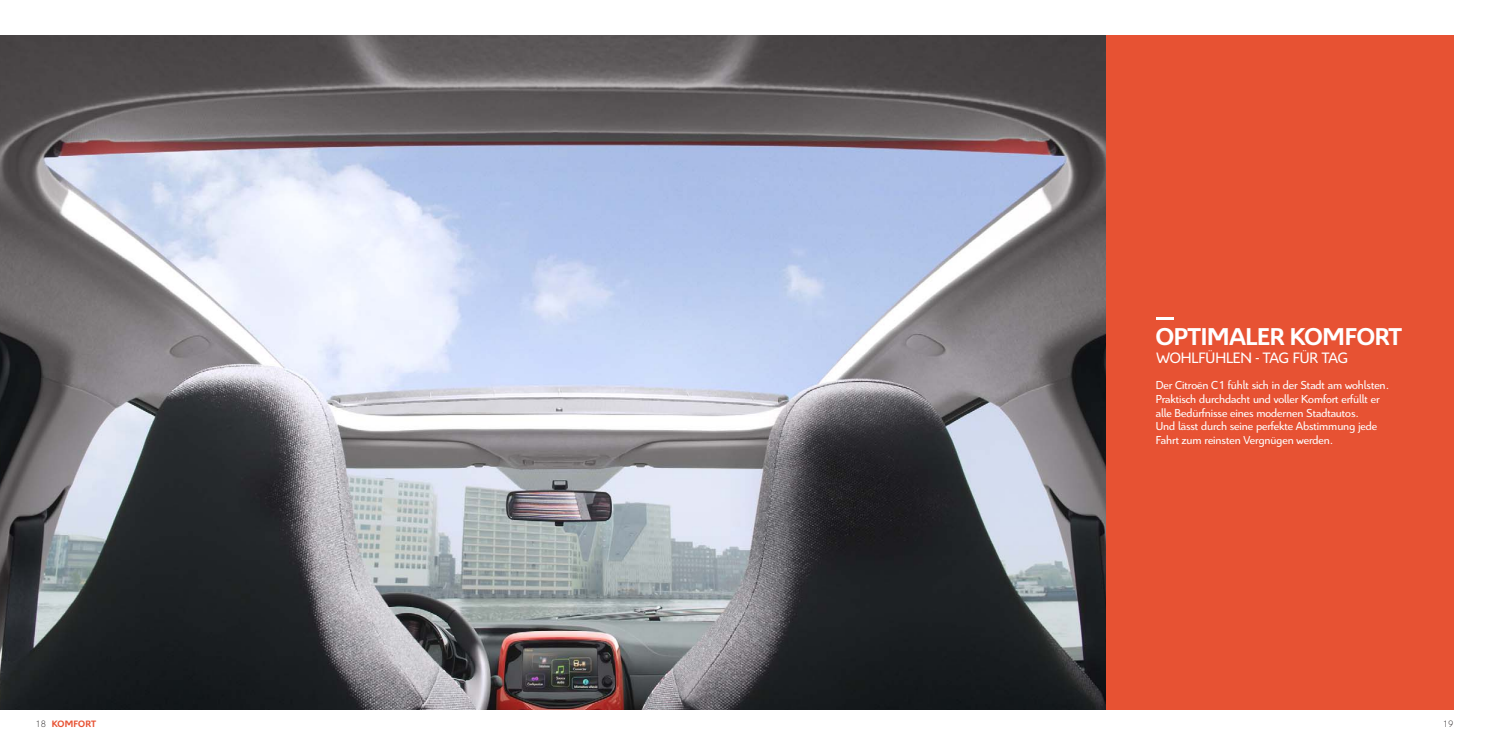
<style>
.page{position:relative;width:1489px;height:745px;background:#fff}
.page>*{position:absolute;margin:0;border:0;box-sizing:border-box;transform-origin:0 0}
.t1{font:700 26.25px "Citroen";letter-spacing:-.005em;color:#fff}
.t2{font:16.25px "Citroen";letter-spacing:-.005em;color:#fff}
.t3{font:12.5px/13.8px "Citroen";letter-spacing:-.005em;color:#fff}
.t4{font:700 10px "Citroen";letter-spacing:.02em;color:#e75233}
.t5{font:300 10px "Citroen HPS";color:#231f20}
</style>
<div class="page">
<img style="left:0;top:35px;width:1106px;height:674px">
<div style="left:1106px;top:35px;width:347px;height:674px;background:#e75233"></div>
<svg style="left:1156px;top:317px;width:17px;height:2px"></svg>
<h1 class="t1" style="left:1155px;top:326px;width:247px">OPTIMALER KOMFORT</h1>
<h2 class="t2" style="left:1156px;top:351px;width:193px">WOHLFÜHLEN - TAG FÜR TAG</h2>
<p class="t3" style="left:1155px;top:379px;width:235px">Der Citroën C1 fühlt sich in der Stadt am wohlsten.<br>Praktisch durchdacht und voller Komfort erfüllt er alle Bedürfnisse eines modernen Stadtautos.<br>Und lässt durch seine perfekte Abstimmung jede Fahrt zum reinsten Vergnügen werden.</p>
<p class="t5" style="left:35px;top:719px;width:12px">18</p>
<p class="t5" style="left:1442px;top:719px;width:12px">19</p>
<p class="t4" style="left:52px;top:719px;width:46px">KOMFORT</p>
</div>
